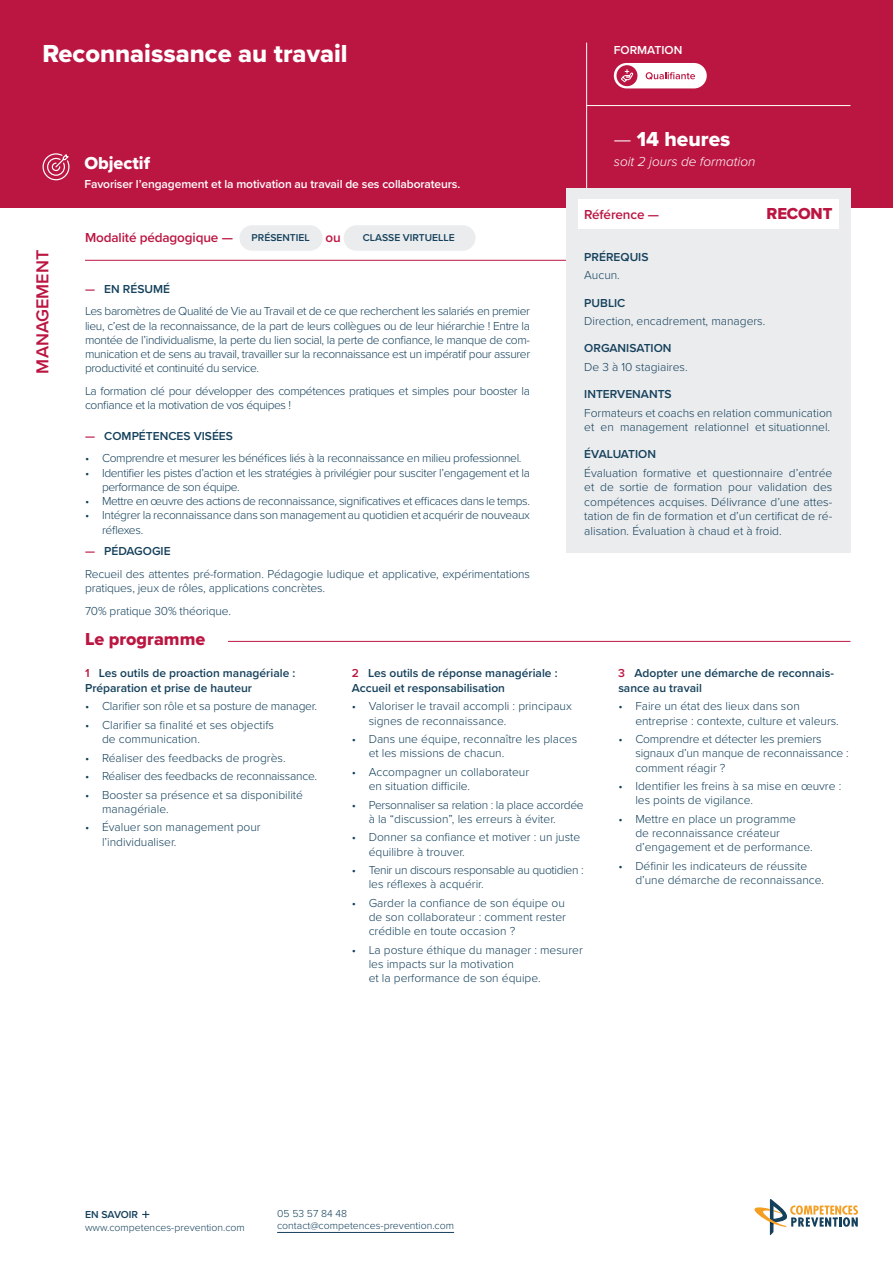
<style>
.page{position:relative;width:893px;height:1263px;background:#fff}
.page>*{position:absolute;margin:0;border:0;box-sizing:border-box;transform-origin:0 0}
.t1{font:25.5px "Proxima Nova Extrabld";color:#fff}
.t2{font:21px "Proxima Nova Extrabld";color:#fff}
.t3{font:18px "Proxima Nova Extrabld";color:#bb1642}
.t4{font:600 18px "Proxima Nova";color:#bb1642}
.t5{font:18px "Proxima Nova Extrabld";color:#fff}
.t6{font:16.5px "Proxima Nova Extrabld";letter-spacing:-.01em;color:#bb1642}
.t7{font:600 13.5px "Proxima Nova";letter-spacing:-.01em;color:#bb1642}
.t8{font:italic 300 13.5px "Proxima Nova";color:#fff}
.t9{font:300 12px/14.2px "Proxima Nova";color:#14405b}
.t10{font:300 12px/14.2px "Proxima Nova";letter-spacing:-.03em;color:#14405b}
.t11{font:600 12px/14.4px "Proxima Nova";color:#14405b}
.t12{font:300 12px/14.2px "Proxima Nova";letter-spacing:-.025em;color:#14405b}
.t13{font:300 12px/14.4px "Proxima Nova";letter-spacing:-.02em;color:#14405b}
.t14{font:600 12px "Proxima Nova";letter-spacing:-.01em;color:#fff}
.t15{font:300 10.5px/12.6px "Proxima Nova";color:#14405b}
.t16{font:600 10.5px "Proxima Nova";letter-spacing:-.005em;color:#14405b}
.t17{font:600 10.35px "Proxima Nova";color:#14405b}
.s1{font-size:13.5px;color:#bb1642}
.s2{font-weight:600;color:#bb1642}
.s3{font-weight:600}
.s4{color:#bb1642}
.s5{font-family:"Proxima Nova";font-weight:300}
</style>
<div class="page">
<div style="left:0;top:0;width:893px;height:207px;background:#bb1642"></div>
<hr style="left:586px;top:43px;width:1px;height:146px;background:#fff">
<hr style="left:586px;top:105px;width:264px;height:1px;background:#fff">
<hr style="left:228px;top:641px;width:622px;height:1px;background:#bb1642">
<svg style="left:43px;top:153px;width:27px;height:28px"></svg>
<hr style="left:85px;top:260px;width:481px;height:1px;background:#bb1642">
<div style="left:239px;top:225px;width:84px;height:26px;background:#eaecee;border-radius:13px"></div>
<div style="left:344px;top:225px;width:131px;height:26px;background:#eaecee;border-radius:13px"></div>
<div style="left:566px;top:188px;width:284px;height:365px;background:#eaecee"></div>
<div style="left:578px;top:200px;width:261px;height:29px;background:#fff"></div>
<div style="left:614px;top:63px;width:93px;height:25px;background:#fff;border-radius:13px"></div>
<svg style="left:646px;top:72px;width:49px;height:8px"></svg>
<div style="left:616px;top:65px;width:21px;height:21px;background:#bb1642;border-radius:50%"></div>
<svg style="left:621px;top:69px;width:12px;height:14px"></svg>
<svg style="left:142px;top:1211px;width:7px;height:7px"></svg>
<hr style="left:277px;top:1232px;width:177px;height:1px;background:#14405b">
<svg style="left:754px;top:1199px;width:104px;height:36px"></svg>
<h1 class="t1" style="left:43px;top:35px;width:307px">Reconnaissance au travail</h1>
<p class="t14" style="left:614px;top:41px;width:70px">FORMATION</p>
<h3 class="t4" style="left:29px;top:373px;width:125px;rotate:-90deg">MANAGEMENT</h3>
<h3 class="t5" style="left:84px;top:150px;width:67px">Objectif</h3>
<p class="t14" style="left:84px;top:175px;width:377px">Favoriser l’engagement et la motivation au travail de ses collaborateurs.</p>
<p class="t7" style="left:85px;top:228px;width:149px">Modalité pédagogique —</p>
<p class="t17" style="left:252px;top:230px;width:91px">PRÉSENTIEL <span class="s1">ou</span></p>
<p class="t17" style="left:363px;top:230px;width:93px">CLASSE VIRTUELLE</p>
<p class="t10" style="left:85px;top:276px;width:446px;line-height:23px"><span class="s2">—</span> <span class="s3">EN RÉSUMÉ<br></span>Les baromètres de Qualité de Vie au Travail et de ce que recherchent les salariés en premier</p>
<p class="t9" style="left:85px;top:318px;width:447px;text-align:justify">lieu, c’est de la reconnaissance, de la part de leurs collègues ou de leur hiérarchie ! Entre la montée de l’individualisme, la perte du lien social, la perte de confiance, le manque de com&shy;munication et de sens au travail, travailler sur la reconnaissance est un impératif pour assurer productivité et continuité du service.</p>
<p class="t10" style="left:85px;top:383px;width:446px">La formation clé pour développer des compétences pratiques et simples pour booster la confiance et la motivation de vos équipes !</p>
<p class="t11" style="left:85px;top:428px;width:149px"><span class="s4">—</span> COMPÉTENCES VISÉES</p>
<p class="t10" style="left:85px;top:451px;width:438px">• Comprendre et mesurer les bénéfices liés à la reconnaissance en milieu professionnel.</p>
<p class="t10" style="left:102px;top:465px;width:429px;text-indent:-17px">• Identifier les pistes d’action et les stratégies à privilégier pour susciter l’engagement et la performance de son équipe.</p>
<p class="t10" style="left:85px;top:493px;width:446px">• Mettre en œuvre des actions de reconnaissance, significatives et efficaces dans le temps.</p>
<p class="t13" style="left:102px;top:507px;width:429px;text-indent:-17px">• Intégrer la reconnaissance dans son management au quotidien et acquérir de nouveaux réflexes.</p>
<p class="t9" style="left:85px;top:539px;width:447px;line-height:22.8px"><span class="s2">—</span> <span class="s3">PÉDAGOGIE<br></span>Recueil des attentes pré-formation. Pédagogie ludique et applicative, expérimentations</p>
<p class="t9" style="left:85px;top:576px;width:242px;line-height:22.8px">pratiques, jeux de rôles, applications concrètes.<br>70% pratique 30% théorique.</p>
<h3 class="t3" style="left:85px;top:625px;width:122px">Le programme</h3>
<h2 class="t2" style="left:614px;top:123px;width:118px"><span class="s5">—</span> 14 heures</h2>
<p class="t8" style="left:614px;top:151px;width:143px">soit 2 jours de formation</p>
<p class="t7" style="left:584px;top:205px;width:76px">Référence —</p>
<h3 class="t6" style="left:767px;top:201px;width:67px">RECONT</h3>
<p class="t11" style="left:584px;top:249px;width:66px">PRÉREQUIS</p>
<p class="t9" style="left:584px;top:268px;width:37px">Aucun.</p>
<p class="t11" style="left:584px;top:295px;width:43px">PUBLIC</p>
<p class="t9" style="left:584px;top:313px;width:183px">Direction, encadrement, managers.</p>
<p class="t11" style="left:584px;top:341px;width:89px">ORGANISATION</p>
<p class="t9" style="left:584px;top:359px;width:105px">De 3 à 10 stagiaires.</p>
<p class="t11" style="left:584px;top:387px;width:89px">INTERVENANTS</p>
<p class="t9" style="left:584px;top:405px;width:250px">Formateurs et coachs en relation communication et en management relationnel et situationnel.</p>
<p class="t11" style="left:584px;top:447px;width:73px">ÉVALUATION</p>
<p class="t9" style="left:584px;top:465px;width:250px;text-align:justify">Évaluation formative et questionnaire d’entrée et de sortie de formation pour validation des compétences acquises. Délivrance d’une attes&shy;tation de fin de formation et d’un certificat de ré&shy;alisation. Évaluation à chaud et à froid.</p>
<p class="t11" style="left:85px;top:666px;width:212px"><span class="s4">1</span> Les outils de proaction managériale :<br>Préparation et prise de hauteur</p>
<p class="t9" style="left:85px;top:699px;width:234px">• Clarifier son rôle et sa posture de manager.</p>
<p class="t9" style="left:102px;top:717px;width:174px;text-indent:-17px">• Clarifier sa finalité et ses objectifs de communication.</p>
<p class="t9" style="left:85px;top:750px;width:202px">• Réaliser des feedbacks de progrès.</p>
<p class="t13" style="left:85px;top:768px;width:234px">• Réaliser des feedbacks de reconnaissance.</p>
<p class="t9" style="left:102px;top:787px;width:202px;text-indent:-17px">• Booster sa présence et sa disponibilité managériale.</p>
<p class="t9" style="left:102px;top:820px;width:160px;text-indent:-17px">• Évaluer son management pour l’individualiser.</p>
<p class="t11" style="left:352px;top:666px;width:207px"><span class="s4">2</span> Les outils de réponse managériale :<br>Accueil et responsabilisation</p>
<p class="t9" style="left:369px;top:699px;width:205px;text-indent:-17px">• Valoriser le travail accompli : principaux signes de reconnaissance.</p>
<p class="t9" style="left:369px;top:731px;width:210px;text-indent:-17px">• Dans une équipe, reconnaître les places et les missions de chacun.</p>
<p class="t9" style="left:369px;top:764px;width:162px;text-indent:-17px">• Accompagner un collaborateur en situation difficile.</p>
<p class="t12" style="left:369px;top:797px;width:217px;text-indent:-17px">• Personnaliser sa relation : la place accordée à la “discussion”, les erreurs à éviter.</p>
<p class="t9" style="left:369px;top:830px;width:213px;text-indent:-17px">• Donner sa confiance et motiver : un juste équilibre à trouver.</p>
<p class="t12" style="left:369px;top:862px;width:217px;text-indent:-17px">• Tenir un discours responsable au quotidien : les réflexes à acquérir.</p>
<p class="t9" style="left:369px;top:895px;width:199px;text-align:justify;text-indent:-17px">• Garder la confiance de son équipe ou de son collaborateur : comment rester crédible en toute occasion ?</p>
<p class="t9" style="left:369px;top:942px;width:216px;text-indent:-17px">• La posture éthique du manager : mesurer les impacts sur la motivation<br>et la performance de son équipe.</p>
<p class="t11" style="left:618px;top:666px;width:217px"><span class="s4">3</span> Adopter une démarche de reconnais&shy;sance au travail</p>
<p class="t9" style="left:635px;top:699px;width:205px;text-indent:-17px">• Faire un état des lieux dans son entreprise : contexte, culture et valeurs.</p>
<p class="t9" style="left:635px;top:731px;width:215px;text-indent:-17px">• Comprendre et détecter les premiers signaux d’un manque de reconnaissance : comment réagir ?</p>
<p class="t9" style="left:635px;top:778px;width:207px;text-indent:-17px">• Identifier les freins à sa mise en œuvre : les points de vigilance.</p>
<p class="t9" style="left:635px;top:811px;width:179px;text-indent:-17px">• Mettre en place un programme<br>de reconnaissance créateur d’engagement et de performance.</p>
<p class="t9" style="left:635px;top:858px;width:190px;text-indent:-17px">• Définir les indicateurs de réussite d’une démarche de reconnaissance.</p>
<p class="t16" style="left:85px;top:1207px;width:55px">EN SAVOIR</p>
<p class="t15" style="left:85px;top:1220px;width:161px">www.competences-prevention.com</p>
<p class="t15" style="left:277px;top:1206px;width:178px">05 53 57 84 48 contact@competences-prevention.com</p>
</div>
